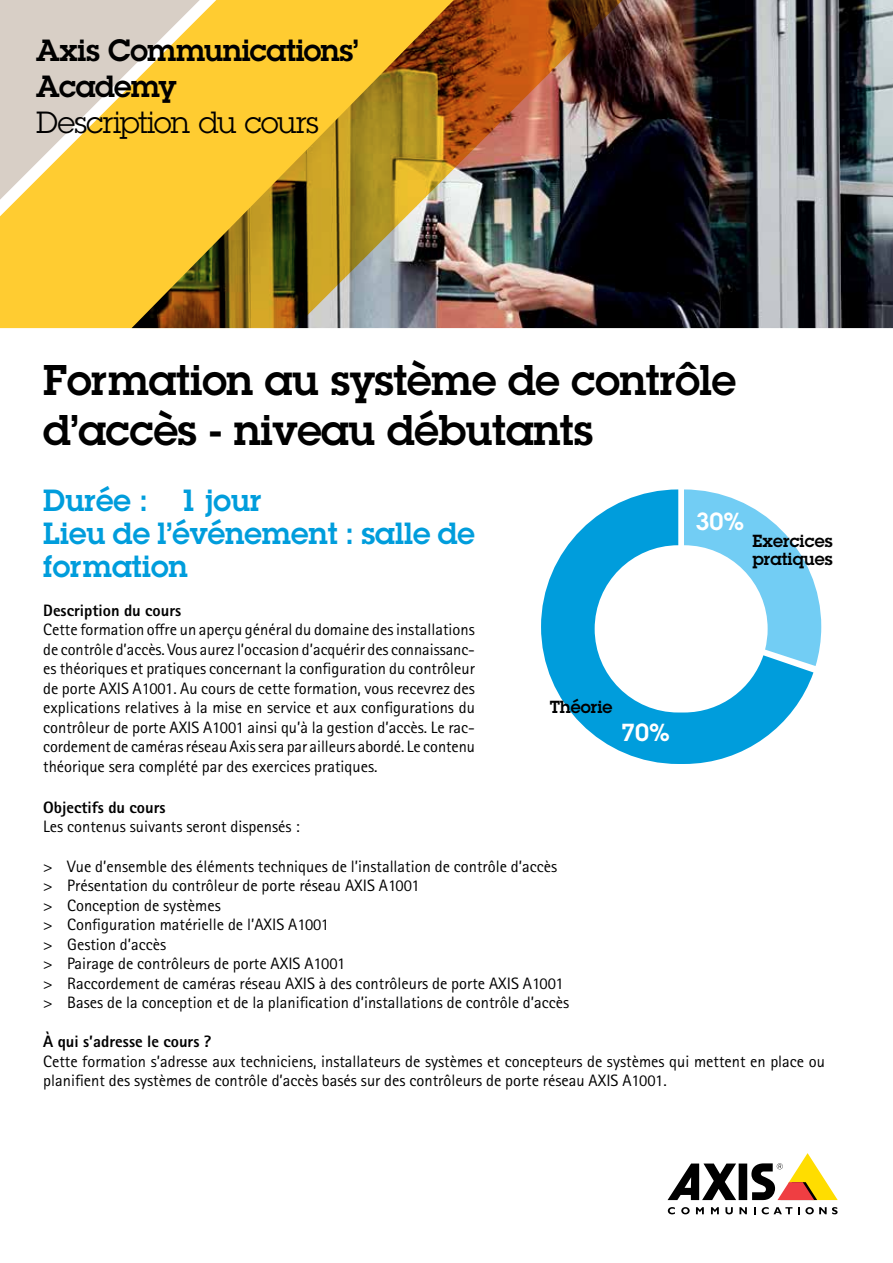
<style>
.page{position:relative;width:893px;height:1263px;background:#fff}
.page>*{position:absolute;margin:0;border:0;box-sizing:border-box;transform-origin:0 0}
.t1{font:600 42px/50.4px "Lubalin Graph ECG";letter-spacing:-.01em;color:#000}
.t2{font:600 30px/33px "Lubalin Graph ECG";color:#009ddc}
.t3{font:600 30px/36px "Lubalin Graph ECG";letter-spacing:-.02em;color:#000}
.t4{font:30px "Lubalin Graph ECG";letter-spacing:-.02em;color:#000}
.t5{font:600 24.15px "Lubalin Graph ECG";color:#fff}
.t6{font:600 17.1px/17.1px "Lubalin Graph ECG";color:#000}
.t7{font:16.5px/19.5px "Rotis Sans Serif Pro";color:#000}
.t8{font:800 16.5px "Rotis Sans Serif Pro";color:#000}
</style>
<div class="page">
<img style="left:0;top:0;width:893px;height:328px">
<div style="left:739px;top:1163px;width:8px;height:37px;background:#000"></div>
<svg style="left:668px;top:1163px;width:68px;height:37px"></svg>
<svg style="left:751px;top:1153px;width:87px;height:47px"></svg>
<svg style="left:668px;top:1207px;width:7px;height:7px"></svg>
<svg style="left:681px;top:1207px;width:9px;height:7px"></svg>
<svg style="left:696px;top:1207px;width:8px;height:7px"></svg>
<svg style="left:711px;top:1207px;width:8px;height:7px"></svg>
<svg style="left:725px;top:1207px;width:8px;height:7px"></svg>
<svg style="left:739px;top:1207px;width:8px;height:7px"></svg>
<svg style="left:754px;top:1207px;width:2px;height:7px"></svg>
<svg style="left:762px;top:1207px;width:30px;height:7px"></svg>
<svg style="left:798px;top:1207px;width:40px;height:7px"></svg>
<svg style="left:813px;top:580px;width:8px;height:86px"></svg>
<svg style="left:541px;top:489px;width:272px;height:275px"></svg>
<h2 class="t3" style="left:36px;top:32px;width:324px">Axis Communications’<br>Academy</h2>
<h2 class="t4" style="left:36px;top:103px;width:284px">Description du cours</h2>
<h1 class="t1" style="left:43px;top:355px;width:694px">Formation au système de contrôle d’accès - niveau débutants</h1>
<h2 class="t2" style="left:43px;top:484px;width:433px">Durée : 1 jour<br>Lieu de l’événement : salle de formation</h2>
<p class="t8" style="left:43px;top:599px;width:140px">Description du cours</p>
<p class="t7" style="left:43px;top:620px;width:433px;text-align:justify">Cette formation offre un aperçu général du domaine des installations de contrôle d’accès. Vous aurez l’occasion d’acquérir des connaissanc&shy;es théoriques et pratiques concernant la configuration du contrôleur de porte AXIS A1001. Au cours de cette formation, vous recevrez des explications relatives à la mise en service et aux configurations du contrôleur de porte AXIS A1001 ainsi qu’à la gestion d’accès. Le rac&shy;cordement de caméras réseau Axis sera par ailleurs abordé. Le contenu théorique sera complété par des exercices pratiques.</p>
<h3 class="t5" style="left:695px;top:505px;width:50px">30%</h3>
<p class="t6" style="left:752px;top:533px;width:82px">Exercices pratiques</p>
<p class="t6" style="left:550px;top:699px;width:64px">Théorie</p>
<h3 class="t5" style="left:621px;top:717px;width:50px">70%</h3>
<p class="t8" style="left:43px;top:797px;width:124px">Objectifs du cours</p>
<p class="t7" style="left:43px;top:817px;width:258px">Les contenus suivants seront dispensés :</p>
<p class="t7" style="left:43px;top:856px;width:528px">&gt; Vue d’ensemble des éléments techniques de l’installation de contrôle d’accès &gt; Présentation du contrôleur de porte réseau AXIS A1001<br>&gt; Conception de systèmes<br>&gt; Configuration matérielle de l’AXIS A1001<br>&gt; Gestion d’accès<br>&gt; Pairage de contrôleurs de porte AXIS A1001<br>&gt; Raccordement de caméras réseau AXIS à des contrôleurs de porte AXIS A1001 &gt; Bases de la conception et de la planification d’installations de contrôle d’accès</p>
<p class="t8" style="left:43px;top:1031px;width:170px">À qui s’adresse le cours ?</p>
<p class="t7" style="left:43px;top:1051px;width:783px">Cette formation s’adresse aux techniciens, installateurs de systèmes et concepteurs de systèmes qui mettent en place ou planifient des systèmes de contrôle d’accès basés sur des contrôleurs de porte réseau AXIS A1001.</p>
</div>
